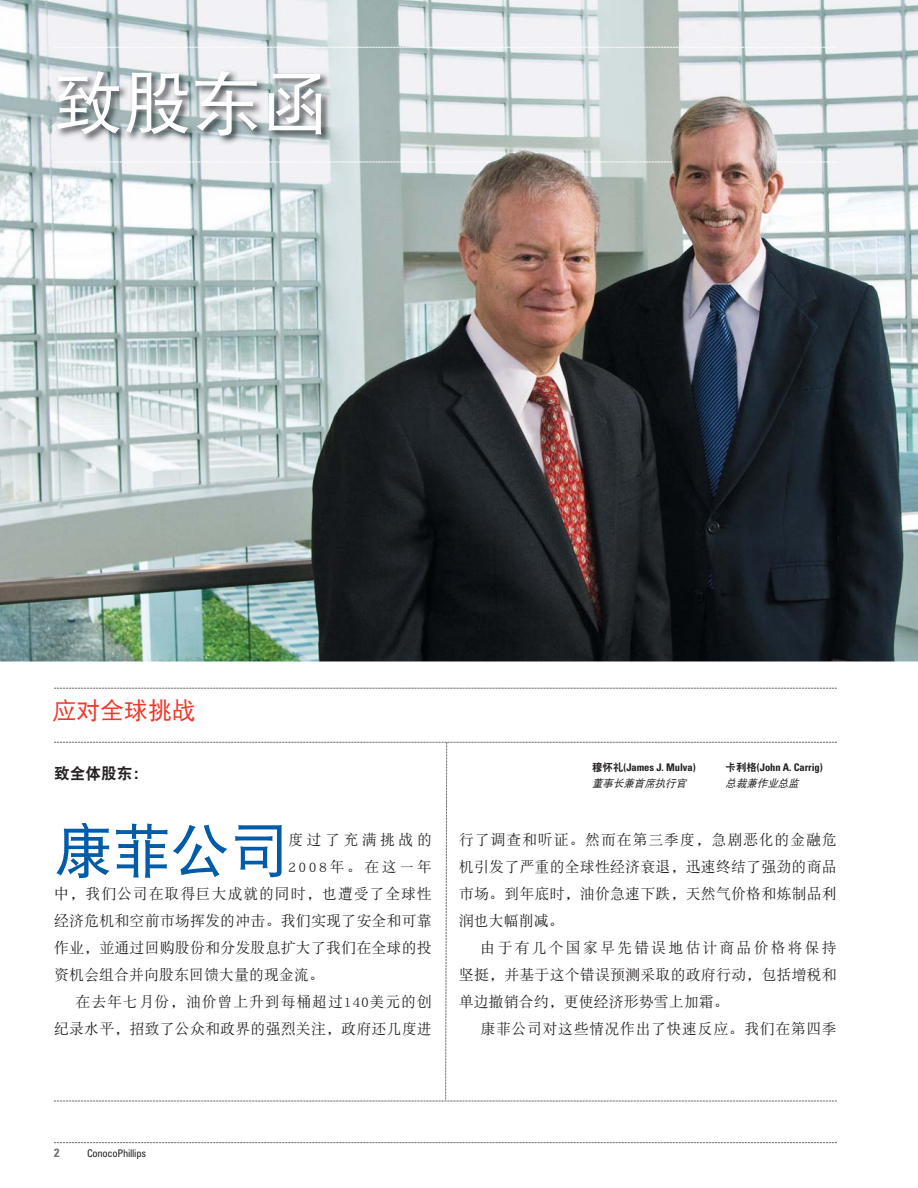
<style>
.page{position:relative;width:918px;height:1188px;background:#fff}
.page>*{position:absolute;margin:0;border:0;box-sizing:border-box;transform-origin:0 0}
.t1{font:69px "DFP Hei W5 GBK EUC H";color:#fff}
.t2{font:58.5px "DFP Hei W5 GBK EUC H";color:#005ba8}
.t3{font:24px "DFP Hei W5 GBK EUC H";color:#ef3829}
.t4{font:15.75px "DFP Hei W9 GBK EUC H";letter-spacing:-.005em;color:#231f20}
.t5{font:15px/27px "DFP Song W5 GBK EUC H";letter-spacing:.01em;color:#231f20;text-align:justify}
.t6{font:15px "DFP Song W5 GBK EUC H";letter-spacing:.05em;color:#231f20}
.t7{font:15px "DFP Song W5 GBK EUC H";letter-spacing:.035em;color:#231f20}
.t8{font:15px "DFP Song W5 GBK EUC H";letter-spacing:.165em;color:#231f20}
.t9{font:15px "DFP Song W5 GBK EUC H";letter-spacing:.225em;color:#231f20}
.t10{font:700 condensed 12px "Univers LT Std";color:#6d6e70}
.t11{font:700 condensed 10.5px "Univers LT Std";letter-spacing:-.005em;color:#231f20}
.t12{font:italic 10.5px "DFP Hei W5 GBK EUC H";color:#231f20}
.t13{font:condensed 10.5px "Univers LT Std";letter-spacing:-.025em;color:#231f20}
.s1{font-family:"DF Ming Std W5 E Ten B5 H"}
.s2{font-family:"DFP Hei W9 GBK EUC H";font-weight:400;font-stretch:normal}
</style>
<div class="page">
<img style="left:0;top:0;width:918px;height:662px">
<svg style="left:54px;top:162px;width:783px;height:1px"></svg>
<img style="left:473px;top:150px;width:303px;height:40px">
<svg style="left:54px;top:47px;width:783px;height:1px"></svg>
<svg style="left:54px;top:1142px;width:783px;height:1px"></svg>
<img style="left:55px;top:68px;width:276px;height:76px">
<svg style="left:54px;top:688px;width:783px;height:1px"></svg>
<svg style="left:54px;top:742px;width:783px;height:360px"></svg>
<h1 class="t1" style="left:54px;top:76px;width:277px">致股东函</h1>
<h3 class="t3" style="left:52px;top:701px;width:145px">应对全球挑战</h3>
<p class="t4" style="left:54px;top:767px;width:96px">致全体股东：</p>
<h2 class="t2" style="left:54px;top:828px;width:236px">康菲公司</h2>
<p class="t9" style="left:288px;top:833px;width:145px">度过了充满挑战的</p>
<p class="t8" style="left:288px;top:860px;width:145px">2008年。在这一年</p>
<p class="t6" style="left:54px;top:887px;width:379px">中，我们公司在取得巨大成就的同时，也遭受了全球性</p>
<p class="t5" style="left:54px;top:908px;width:379px">经济危机和空前市场挥发的冲击。我们实现了安全和可靠</p>
<p class="t5" style="left:54px;top:935px;width:379px">作业，<span class="s1">並</span>通过回购股份和分发股息扩大了我们在全球的投</p>
<p class="t5" style="left:54px;top:962px;width:271px">资机会组合并向股东回馈大量的现金流。</p>
<p class="t6" style="left:76px;top:995px;width:358px">在去年七月份，油价曾上升到每桶超过140美元的创</p>
<p class="t5" style="left:54px;top:1016px;width:379px">纪录水平，招致了公众和政界的强烈关注，政府还几度进</p>
<p class="t11" style="left:592px;top:763px;width:105px"><span class="s2">穆怀礼</span>(James J. Mulva)</p>
<p class="t12" style="left:592px;top:779px;width:98px">董事长兼首席执行官</p>
<p class="t11" style="left:726px;top:763px;width:99px"><span class="s2">卡利格</span>(John A. Carrig)</p>
<p class="t12" style="left:726px;top:779px;width:77px">总裁兼作业总监</p>
<p class="t5" style="left:459px;top:828px;width:379px">行了调查和听证。然而在第三季度，急剧恶化的金融危机引发了严重的全球性经济衰退，迅速终结了强劲的商品市场。到年底时，油价急速下跌，天然气价格和炼制品利润也大幅削减。</p>
<p class="t5" style="left:459px;top:936px;width:379px;text-indent:22px">由于有几个国家早先错误地估计商品价格将保持坚挺，并基于这个错误预测采取的政府行动，包括增税和单边撤销合约，更使经济形势雪上加霜。</p>
<p class="t7" style="left:481px;top:1022px;width:358px">康菲公司对这些情况作出了快速反应。我们在第四季</p>
<p class="t10" style="left:54px;top:1148px;width:7px">2</p>
<p class="t13" style="left:87px;top:1147px;width:60px">ConocoPhillips</p>
</div>
